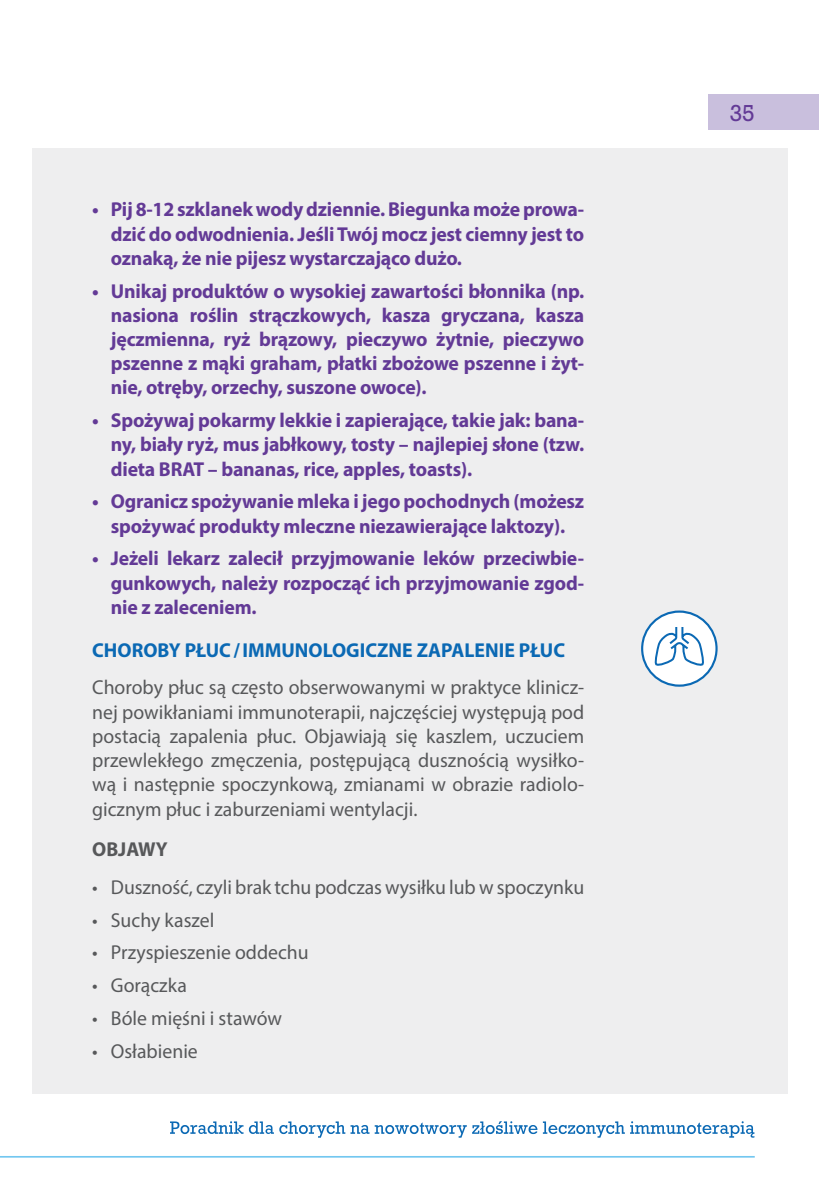
<style>
.page{position:relative;width:819px;height:1191px;background:#fff}
.page>*{position:absolute;margin:0;border:0;box-sizing:border-box;transform-origin:0 0}
.t1{font:23.45px "Rockwell Std";color:#633a96}
.t2{font:700 20.12px/24.2px "Myriad Pro";letter-spacing:-.01em;color:#633a96;text-align:justify}
.t3{font:20.12px/24.2px "Myriad Pro";color:#57585a;text-align:justify}
.t4{font:700 20.12px "Myriad Pro";color:#0b69b4}
.t5{font:700 20.12px "Myriad Pro";color:#57585a}
</style>
<div class="page">
<div style="left:32px;top:148px;width:755px;height:945px;background:#eeeeef"></div>
<div style="left:708px;top:94px;width:111px;height:36px;background:#c9bfdd"></div>
<svg style="left:170px;top:1121px;width:584px;height:16px"></svg>
<hr style="left:0;top:1156px;width:754px;height:1px;background:#73c7f0">
<div style="left:642px;top:611px;width:74px;height:74px;background:#fff;border-radius:50%"></div>
<div style="left:641px;top:610px;width:76px;height:76px;border:2px solid #0b69b4;border-radius:50%"></div>
<svg style="left:655px;top:627px;width:48px;height:39px"></svg>
<p class="t2" style="left:111px;top:197px;width:474px;text-indent:-19px">• Pij 8-12 szklanek wody dziennie. Biegunka może prowa&shy;dzić do odwodnienia. Jeśli Twój mocz jest ciemny jest to oznaką, że nie pijesz wystarczająco dużo.</p>
<p class="t2" style="left:111px;top:278px;width:475px;text-indent:-19px">• Unikaj produktów o wysokiej zawartości błonnika (np. nasiona roślin strączkowych, kasza gryczana, kasza jęczmienna, ryż brązowy, pieczywo żytnie, pieczywo pszenne z mąki graham, płatki zbożowe pszenne i żyt&shy;nie, otręby, orzechy, suszone owoce).</p>
<p class="t2" style="left:111px;top:407px;width:475px;text-indent:-19px">• Spożywaj pokarmy lekkie i zapierające, takie jak: bana&shy;ny, biały ryż, mus jabłkowy, tosty – najlepiej słone (tzw. dieta BRAT – bananas, rice, apples, toasts).</p>
<p class="t2" style="left:92px;top:489px;width:493px;text-align:center">• Ogranicz spożywanie mleka i jego pochodnych (możesz spożywać produkty mleczne niezawierające laktozy).</p>
<p class="t2" style="left:111px;top:546px;width:475px;text-indent:-19px">• Jeżeli lekarz zalecił przyjmowanie leków przeciwbie&shy;gunkowych, należy rozpocząć ich przyjmowanie zgod&shy;nie z zaleceniem.</p>
<p class="t4" style="left:92px;top:637px;width:474px">CHOROBY PŁUC/IMMUNOLOGICZNE ZAPALENIE PŁUC</p>
<p class="t3" style="left:92px;top:675px;width:493px">Choroby płuc są często obserwowanymi w praktyce klinicz&shy;nej powikłaniami immunoterapii, najczęściej występują pod postacią zapalenia płuc. Objawiają się kaszlem, uczuciem przewlekłego zmęczenia, postępującą dusznością wysiłko&shy;wą i następnie spoczynkową, zmianami w obrazie radiolo&shy;gicznym płuc i zaburzeniami wentylacji.</p>
<p class="t5" style="left:92px;top:836px;width:77px">OBJAWY</p>
<p class="t3" style="left:92px;top:874px;width:493px">• Duszność, czyli brak tchu podczas wysiłku lub w spoczynku</p>
<p class="t3" style="left:92px;top:907px;width:124px">• Suchy kaszel</p>
<p class="t3" style="left:92px;top:940px;width:218px">• Przyspieszenie oddechu</p>
<p class="t3" style="left:92px;top:973px;width:96px">• Gorączka</p>
<p class="t3" style="left:92px;top:1005px;width:191px">• Bóle mięśni i stawów</p>
<p class="t3" style="left:92px;top:1038px;width:107px">• Osłabienie</p>
<p class="t1" style="left:729px;top:100px;width:26px">35</p>
</div>
